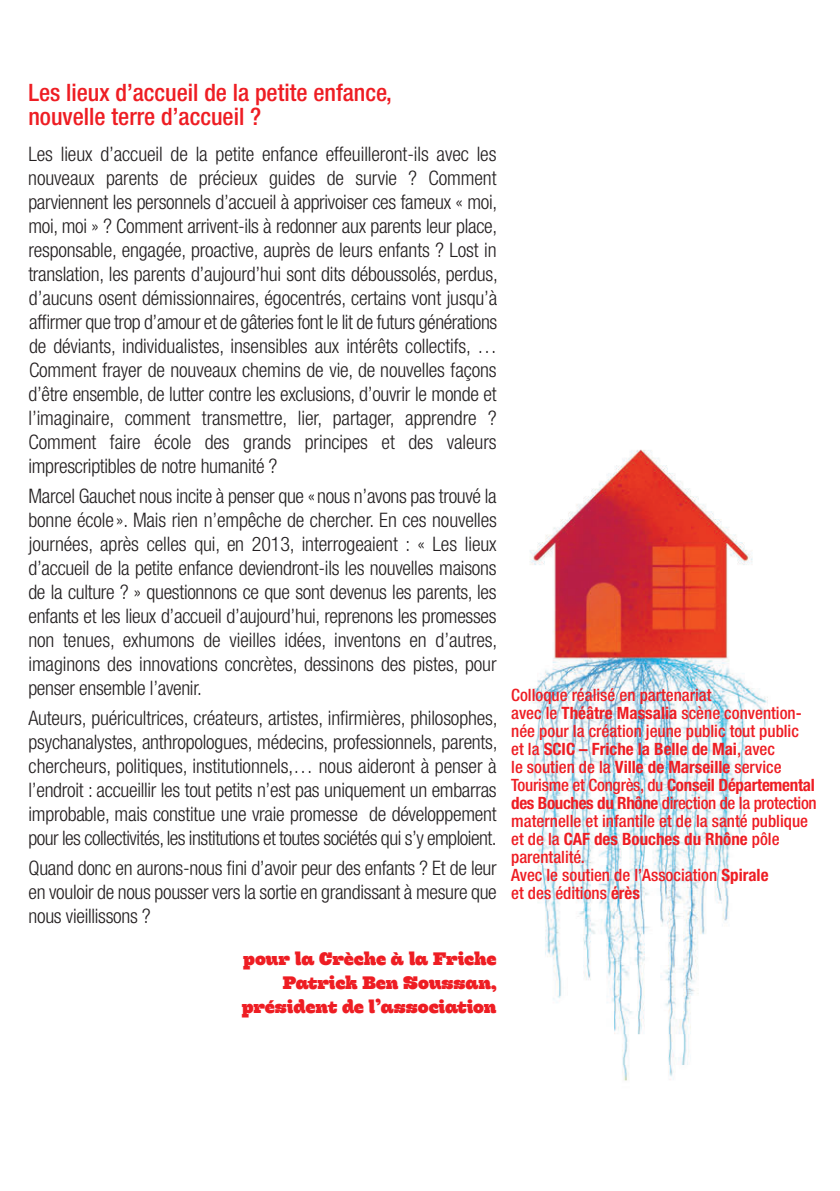
<style>
.page{position:relative;width:840px;height:1191px;background:#fff}
.page>*{position:absolute;margin:0;border:0;box-sizing:border-box;transform-origin:0 0}
.t1{font:500 condensed 24px/24px "Helvetica Neue LT Std";color:#ee1d23}
.t2{font:300 condensed 20px/24px "Helvetica Neue LT Std";letter-spacing:-.015em;color:#231f20;text-align:justify}
.t3{font:700 18px/24px "Hernandez";letter-spacing:-.01em;color:#ee1d23;text-align:right}
.t4{font:500 condensed 17px/18px "Helvetica Neue LT Std";color:#ee1d23}
.s1{font-weight:700}
</style>
<div class="page">
<img style="left:530px;top:449px;width:238px;height:632px">
<p class="t1" style="left:28px;top:82px;width:365px">Les lieux d’accueil de la petite enfance, nouvelle terre d’accueil ?</p>
<p class="t2" style="left:28px;top:143px;width:471px">Les lieux d’accueil de la petite enfance effeuilleront-ils avec les nouveaux parents de précieux guides de survie ? Comment parviennent les personnels d’accueil à apprivoiser ces fameux « moi, moi, moi » ? Comment arrivent-ils à redonner aux parents leur place, responsable, engagée, proactive, auprès de leurs enfants ? Lost in translation, les parents d’aujourd’hui sont dits déboussolés, perdus, d’aucuns osent démissionnaires, égocentrés, certains vont jusqu’à affirmer que trop d’amour et de gâteries font le lit de futurs générations de déviants, individualistes, insensibles aux intérêts collectifs, … Comment frayer de nouveaux chemins de vie, de nouvelles façons d’être ensemble, de lutter contre les exclusions, d’ouvrir le monde et l’imaginaire, comment transmettre, lier, partager, apprendre ?<br>Comment faire école des grands principes et des valeurs imprescriptibles de notre humanité ?</p>
<p class="t2" style="left:28px;top:485px;width:470px">Marcel Gauchet nous incite à penser que « nous n’avons pas trouvé la bonne école ». Mais rien n’empêche de chercher. En ces nouvelles journées, après celles qui, en 2013, interrogeaient : « Les lieux d’accueil de la petite enfance deviendront-ils les nouvelles maisons de la culture ? » questionnons ce que sont devenus les parents, les enfants et les lieux d’accueil d’aujourd’hui, reprenons les promesses non tenues, exhumons de vieilles idées, inventons en d’autres, imaginons des innovations concrètes, dessinons des pistes, pour penser ensemble l’avenir.</p>
<p class="t2" style="left:28px;top:707px;width:470px">Auteurs, puéricultrices, créateurs, artistes, infirmières, philosophes, psychanalystes, anthropologues, médecins, professionnels, parents, chercheurs, politiques, institutionnels,… nous aideront à penser à l’endroit : accueillir les tout petits n’est pas uniquement un embarras improbable, mais constitue une vraie promesse de développement pour les collectivités, les institutions et toutes sociétés qui s’y emploient.</p>
<p class="t2" style="left:28px;top:857px;width:469px">Quand donc en aurons-nous fini d’avoir peur des enfants ? Et de leur en vouloir de nous pousser vers la sortie en grandissant à mesure que nous vieillissons ?</p>
<p class="t3" style="left:241px;top:949px;width:256px">pour la Crèche à la Friche<br>Patrick Ben Soussan, président de l’association</p>
<p class="t4" style="left:511px;top:687px;width:307px">Colloque réalisé en partenariat<br>avec le <span class="s1">Théâtre Massalia</span> scène convention&shy;née pour la création jeune public tout public<br>et la <span class="s1">SCIC – Friche la Belle de Mai</span>, avec<br>le soutien de la <span class="s1">Ville de Marseille</span> service Tourisme et Congrès, du <span class="s1">Conseil Départemental des Bouches du Rhône</span> direction de la protection maternelle et infantile et de la santé publique et de la <span class="s1">CAF des Bouches du Rhône</span> pôle parentalité.<br>Avec le soutien de l’Association <span class="s1">Spirale<br></span>et des éditions <span class="s1">érès</span></p>
</div>
